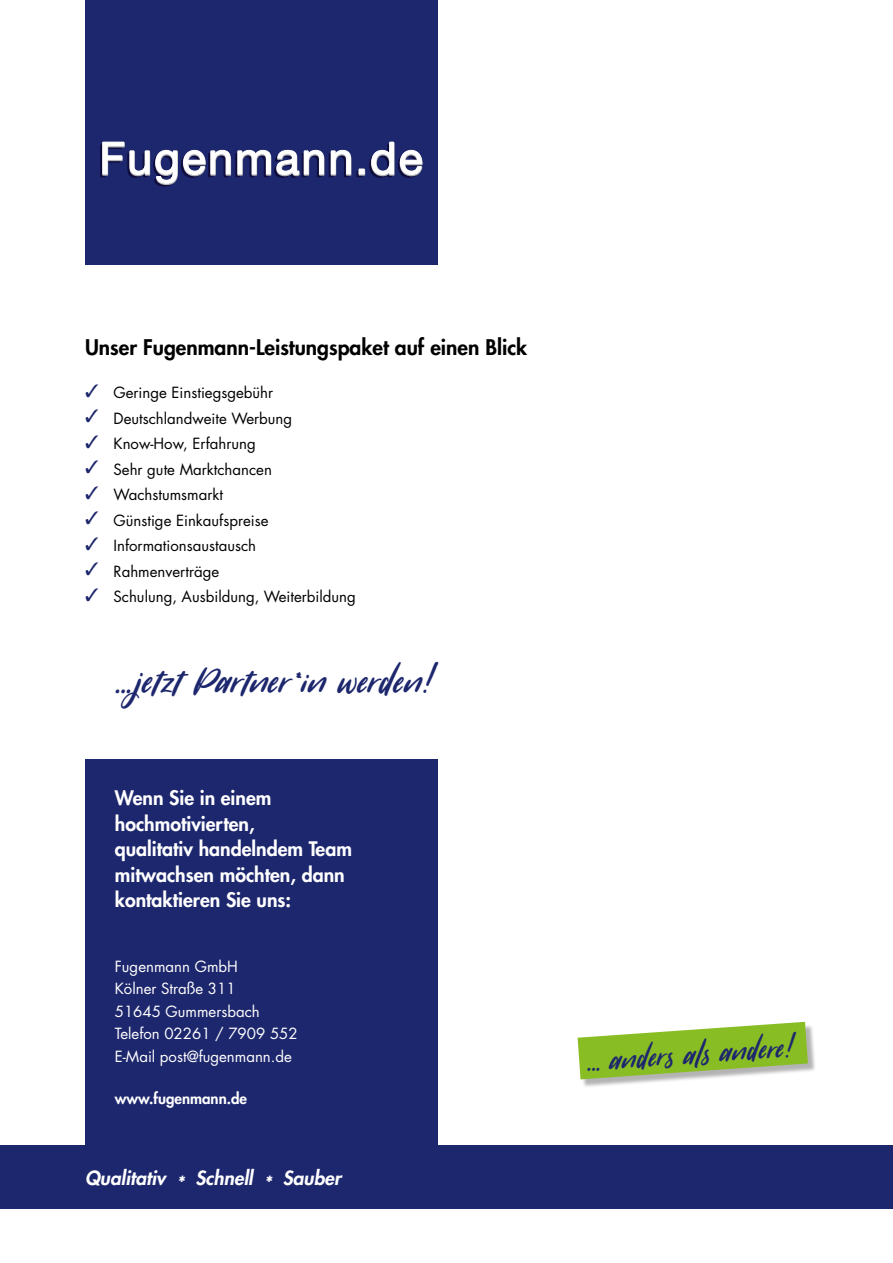
<style>
.page{position:relative;width:893px;height:1263px;background:#fff}
.page>*{position:absolute;margin:0;border:0;box-sizing:border-box;transform-origin:0 0}
.t1{font:47.25px "Sugarstyle Millenial";color:#1d276d}
.t2{font:38.25px "Sugarstyle Millenial";color:#1d276d}
.t3{font:800 21px "Futura";color:#000}
.t4{font:800 19.5px/25.5px "Futura";color:#fff}
.t5{font:italic 800 19.05px "Futura";color:#fff}
.t6{font:15px "Futura";color:#000}
.t7{font:15px/22.5px "Futura";color:#fff}
.t8{font:800 15px "Futura";color:#fff}
.s1{color:#1d276d}
</style>
<div class="page">
<div style="left:85px;top:0;width:353px;height:264px;background:#1d276d"></div>
<div style="left:85px;top:759px;width:353px;height:398px;background:#1d276d"></div>
<div style="left:0;top:1145px;width:893px;height:64px;background:#1d276d"></div>
<svg style="left:100px;top:141px;width:323px;height:46px"></svg>
<div style="left:580px;top:1023px;width:237px;height:65px;background:#000;opacity:.3"></div>
<svg style="left:578px;top:1022px;width:230px;height:57px"></svg>
<h3 class="t3" style="left:85px;top:333px;width:444px">Unser Fugenmann-Leistungspaket auf einen Blick</h3>
<p class="t6" style="left:85px;top:382px;width:190px"><span class="s1">✓</span> Geringe Einstiegsgebühr</p>
<p class="t6" style="left:85px;top:408px;width:209px"><span class="s1">✓</span> Deutschlandweite Werbung</p>
<p class="t6" style="left:85px;top:433px;width:172px"><span class="s1">✓</span> Know-How, Erfahrung</p>
<p class="t6" style="left:85px;top:459px;width:188px"><span class="s1">✓</span> Sehr gute Marktchancen</p>
<p class="t6" style="left:85px;top:484px;width:140px"><span class="s1">✓</span> Wachstumsmarkt</p>
<p class="t6" style="left:85px;top:510px;width:185px"><span class="s1">✓</span> Günstige Einkaufspreise</p>
<p class="t6" style="left:85px;top:535px;width:173px"><span class="s1">✓</span> Informationsaustausch</p>
<p class="t6" style="left:85px;top:561px;width:136px"><span class="s1">✓</span> Rahmenverträge</p>
<p class="t6" style="left:85px;top:586px;width:272px"><span class="s1">✓</span> Schulung, Ausbildung, Weiterbildung</p>
<h1 class="t1" style="left:115px;top:649px;width:326px">...jetzt Partner*in werden!</h1>
<h3 class="t4" style="left:115px;top:785px;width:239px">Wenn Sie in einem hochmotivierten,<br>qualitativ handelndem Team mitwachsen möchten, dann kontaktieren Sie uns:</h3>
<p class="t7" style="left:115px;top:955px;width:184px">Fugenmann GmbH<br>Kölner Straße 311<br>51645 Gummersbach<br>Telefon 02261 / 7909 552<br>E-Mail post@fugenmann.de</p>
<p class="t8" style="left:115px;top:1088px;width:134px">www.fugenmann.de</p>
<p class="t5" style="left:85px;top:1165px;width:258px">Qualitativ * Schnell * Sauber</p>
<h2 class="t2" style="left:584px;top:1036px;width:214px;rotate:-4deg">... anders als andere!</h2>
</div>
